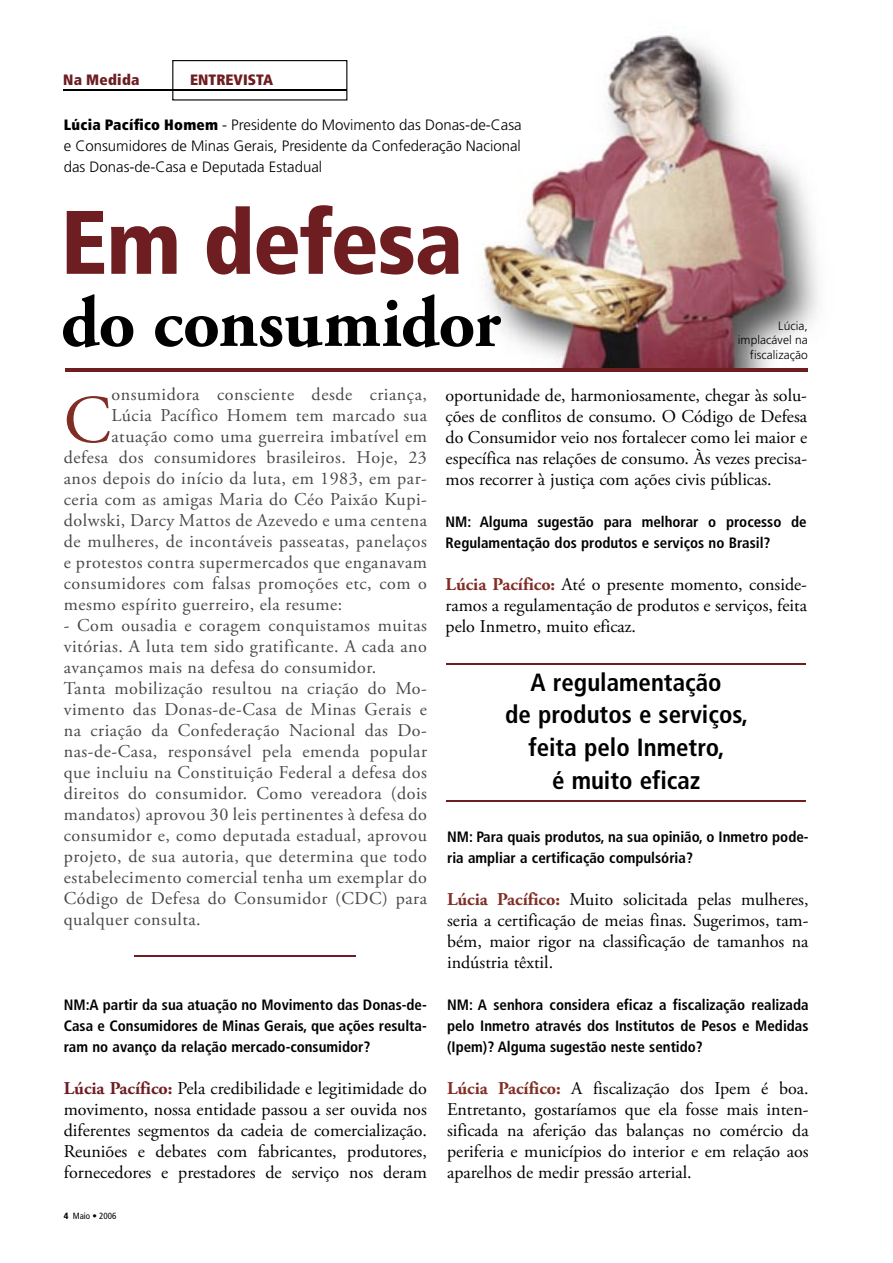
<style>
.page{position:relative;width:893px;height:1263px;background:#fff}
.page>*{position:absolute;margin:0;border:0;box-sizing:border-box;transform-origin:0 0}
.t1{font:900 condensed 90px "Frutiger";letter-spacing:-.015em;color:#6e1d21}
.t2{font:700 72px "Adobe Garamond Pro";letter-spacing:-.01em;color:#000}
.t3{font:67.8px "Adobe Garamond Pro";color:#802e25}
.t4{font:700 condensed 24.9px/32.7px "Frutiger";color:#000;text-align:center}
.t5{font:18px/21px "Adobe Garamond Pro";letter-spacing:.03em;color:#474848}
.t6{font:18px/21px "Adobe Garamond Pro";color:#000;text-align:justify}
.t7{font:700 condensed 15px/21px "Frutiger";color:#000;text-align:justify}
.t8{font:300 15px/21px "Frutiger";color:#000;text-align:justify}
.t9{font:900 condensed 15px "Frutiger";color:#6e1d21}
.t10{font:900 condensed 15px "Frutiger";letter-spacing:.02em;color:#6e1d21}
.t11{font:300 12px/14.4px "Frutiger";letter-spacing:.005em;color:#000;text-align:right}
.t12{font:condensed 9px "Frutiger";color:#000}
.s1{font-weight:900;font-stretch:condensed}
.s2{font-weight:700;color:#6e1d21}
.s3{font-weight:900}
.s4{font-weight:700;color:#802e25}
</style>
<div class="page">
<img style="left:482px;top:35px;width:329px;height:333px">
<svg style="left:172px;top:60px;width:175px;height:41px"></svg>
<hr style="left:63px;top:89px;width:284px;height:1px;background:#000">
<hr style="left:446px;top:663px;width:360px;height:2px;background:#6e1d21">
<hr style="left:446px;top:800px;width:360px;height:1px;background:#6e1d21">
<hr style="left:65px;top:368px;width:743px;height:3px;background:#6e1d21">
<hr style="left:134px;top:955px;width:222px;height:2px;background:#6e1d21">
<p class="t10" style="left:63px;top:70px;width:78px">Na Medida</p>
<p class="t9" style="left:190px;top:70px;width:85px">ENTREVISTA</p>
<p class="t8" style="left:64px;top:114px;width:459px"><span class="s1">Lúcia Pacífico Homem</span> - Presidente do Movimento das Donas-de-Casa e Consumidores de Minas Gerais, Presidente da Confederação Nacional das Donas-de-Casa e Deputada Estadual</p>
<h1 class="t1" style="left:61px;top:188px;width:404px">Em defesa</h1>
<h2 class="t2" style="left:61px;top:281px;width:441px">do consumidor</h2>
<p class="t11" style="left:738px;top:319px;width:72px">Lúcia, implacável na fiscalização</p>
<p class="t5" style="left:112px;top:384px;width:317px">onsumidora consciente desde criança,</p>
<p class="t5" style="left:112px;top:405px;width:317px">Lúcia Pacífico Homem tem marcado sua</p>
<p class="t5" style="left:112px;top:426px;width:317px">atuação como uma guerreira imbatível em</p>
<p class="t5" style="left:64px;top:447px;width:365px">defesa dos consumidores brasileiros. Hoje, 23</p>
<p class="t5" style="left:64px;top:468px;width:365px">anos depois do início da luta, em 1983, em par-</p>
<p class="t5" style="left:64px;top:489px;width:365px">ceria com as amigas Maria do Céo Paixão Kupi-</p>
<p class="t5" style="left:64px;top:510px;width:365px">dolwski, Darcy Mattos de Azevedo e uma centena</p>
<p class="t5" style="left:64px;top:531px;width:365px">de mulheres, de incontáveis passeatas, panelaços</p>
<p class="t5" style="left:64px;top:552px;width:365px">e protestos contra supermercados que enganavam</p>
<p class="t5" style="left:64px;top:573px;width:365px">consumidores com falsas promoções etc, com o</p>
<p class="t5" style="left:64px;top:594px;width:280px">mesmo espírito guerreiro, ela resume:</p>
<p class="t5" style="left:64px;top:615px;width:365px">- Com ousadia e coragem conquistamos muitas vitórias. A luta tem sido gratificante. A cada ano avançamos mais na defesa do consumidor.<br>Tanta mobilização resultou na criação do Mo&shy;vimento das Donas-de-Casa de Minas Gerais e na criação da Confederação Nacional das Do&shy;nas-de-Casa, responsável pela emenda popular que incluiu na Constituição Federal a defesa dos direitos do consumidor. Como vereadora (dois mandatos) aprovou 30 leis pertinentes à defesa do consumidor e, como deputada estadual, aprovou projeto, de sua autoria, que determina que todo estabelecimento comercial tenha um exemplar do Código de Defesa do Consumidor (CDC) para qualquer consulta.</p>
<h3 class="t3" style="left:64px;top:380px;width:49px">C</h3>
<p class="t7" style="left:64px;top:995px;width:365px">NM:A partir da sua atuação no Movimento das Donas-de-Casa e Consumidores de Minas Gerais, que ações resulta&shy;ram no avanço da relação mercado-consumidor?</p>
<p class="t6" style="left:64px;top:1079px;width:365px"><span class="s2">Lúcia Pacífico:</span> Pela credibilidade e legitimidade do movimento, nossa entidade passou a ser ouvida nos diferentes segmentos da cadeia de comercialização.<br>Reuniões e debates com fabricantes, produtores, fornecedores e prestadores de serviço nos deram</p>
<p class="t12" style="left:64px;top:1210px;width:54px"><span class="s3">4</span> Maio • 2006</p>
<p class="t6" style="left:446px;top:386px;width:363px">oportunidade de, harmoniosamente, chegar às solu&shy;ções de conflitos de consumo. O Código de Defesa do Consumidor veio nos fortalecer como lei maior e específica nas relações de consumo. Às vezes precisa&shy;mos recorrer à justiça com ações civis públicas.</p>
<p class="t7" style="left:446px;top:512px;width:363px">NM: Alguma sugestão para melhorar o processo de<br>Regulamentação dos produtos e serviços no Brasil?</p>
<p class="t6" style="left:446px;top:575px;width:363px"><span class="s4">Lúcia Pacífico:</span> Até o presente momento, conside&shy;ramos a regulamentação de produtos e serviços, feita pelo Inmetro, muito eficaz.</p>
<h3 class="t4" style="left:505px;top:666px;width:245px">A regulamentação<br>de produtos e serviços, feita pelo Inmetro,<br>é muito eficaz</h3>
<p class="t7" style="left:447px;top:827px;width:363px">NM: Para quais produtos, na sua opinião, o Inmetro pode&shy;ria ampliar a certificação compulsória?</p>
<p class="t6" style="left:447px;top:890px;width:363px"><span class="s4">Lúcia Pacífico:</span> Muito solicitada pelas mulheres, seria a certificação de meias finas. Sugerimos, tam&shy;bém, maior rigor na classificação de tamanhos na indústria têxtil.</p>
<p class="t7" style="left:447px;top:995px;width:363px">NM: A senhora considera eficaz a fiscalização realizada pelo Inmetro através dos Institutos de Pesos e Medidas (Ipem)? Alguma sugestão neste sentido?</p>
<p class="t6" style="left:447px;top:1079px;width:363px"><span class="s4">Lúcia Pacífico:</span> A fiscalização dos Ipem é boa.<br>Entretanto, gostaríamos que ela fosse mais inten&shy;sificada na aferição das balanças no comércio da periferia e municípios do interior e em relação aos aparelhos de medir pressão arterial.</p>
</div>
